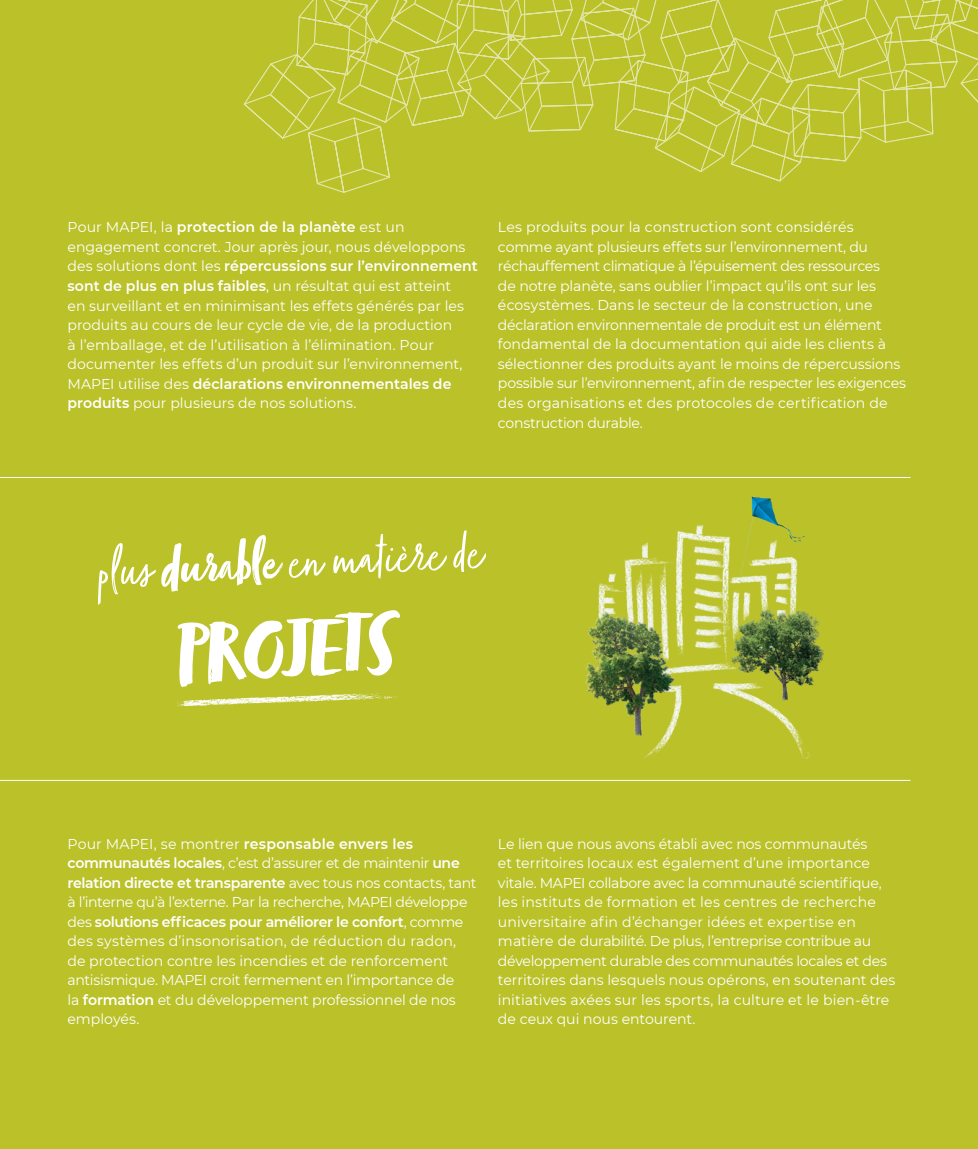
<style>
.page{position:relative;width:978px;height:1149px;background:#fff}
.page>*{position:absolute;margin:0;border:0;box-sizing:border-box;transform-origin:0 0}
.t1{font:85.8px "Zooja Pro";color:#fff}
.t2{font:300 57.75px "Zooja";color:#fff;scale:.94 1}
.t3{font:14.25px/19.5px "Montserrat";letter-spacing:-.01em;color:#fff}
.s1{font-weight:600}
.s2{font-family:"Zooja Pro";font-weight:400}
</style>
<div class="page">
<div style="left:0;top:0;width:978px;height:1148px;background:#bac129"></div>
<img style="left:585px;top:496px;width:240px;height:263px">
<svg style="left:243px;top:0;width:735px;height:193px"></svg>
<hr style="left:0;top:477px;width:910px;height:1px;background:#fff">
<hr style="left:0;top:779px;width:910px;height:1px;background:#fff">
<svg style="left:177px;top:693px;width:221px;height:13px"></svg>
<p class="t3" style="left:68px;top:217px;width:412px">Pour MAPEI, la <span class="s1">protection de la planète</span> est un engagement concret. Jour après jour, nous développons des solutions dont les <span class="s1">répercussions sur l’environnement sont de plus en plus faibles</span>, un résultat qui est atteint<br>en surveillant et en minimisant les effets générés par les produits au cours de leur cycle de vie, de la production<br>à l’emballage, et de l’utilisation à l’élimination. Pour documenter les effets d’un produit sur l’environnement, MAPEI utilise des <span class="s1">déclarations environnementales de produits</span> pour plusieurs de nos solutions.</p>
<p class="t3" style="left:498px;top:217px;width:409px">Les produits pour la construction sont considérés comme ayant plusieurs effets sur l’environnement, du réchauffement climatique à l’épuisement des ressources<br>de notre planète, sans oublier l’impact qu’ils ont sur les écosystèmes. Dans le secteur de la construction, une déclaration environnementale de produit est un élément fondamental de la documentation qui aide les clients à sélectionner des produits ayant le moins de répercussions possible sur l’environnement, afin de respecter les exigences des organisations et des protocoles de certification de construction durable.</p>
<h2 class="t2" style="left:94px;top:542px;width:411px;rotate:-3deg">plus <span class="s2">durable</span> en matière de</h2>
<h1 class="t1" style="left:173px;top:602px;width:219px;rotate:-3deg">PROJETS</h1>
<p class="t3" style="left:67px;top:833px;width:410px">Pour MAPEI, se montrer <span class="s1">responsable envers les communautés locales</span>, c’est d’assurer et de maintenir <span class="s1">une relation directe et transparente</span> avec tous nos contacts, tant à l’interne qu’à l’externe. Par la recherche, MAPEI développe des <span class="s1">solutions efficaces pour améliorer le confort</span>, comme des systèmes d’insonorisation, de réduction du radon, de protection contre les incendies et de renforcement antisismique. MAPEI croit fermement en l’importance de<br>la <span class="s1">formation</span> et du développement professionnel de nos employés.</p>
<p class="t3" style="left:498px;top:833px;width:399px">Le lien que nous avons établi avec nos communautés<br>et territoires locaux est également d’une importance vitale. MAPEI collabore avec la communauté scientifique, les instituts de formation et les centres de recherche universitaire afin d’échanger idées et expertise en matière de durabilité. De plus, l’entreprise contribue au développement durable des communautés locales et des territoires dans lesquels nous opérons, en soutenant des initiatives axées sur les sports, la culture et le bien-être de ceux qui nous entourent.</p>
</div>
